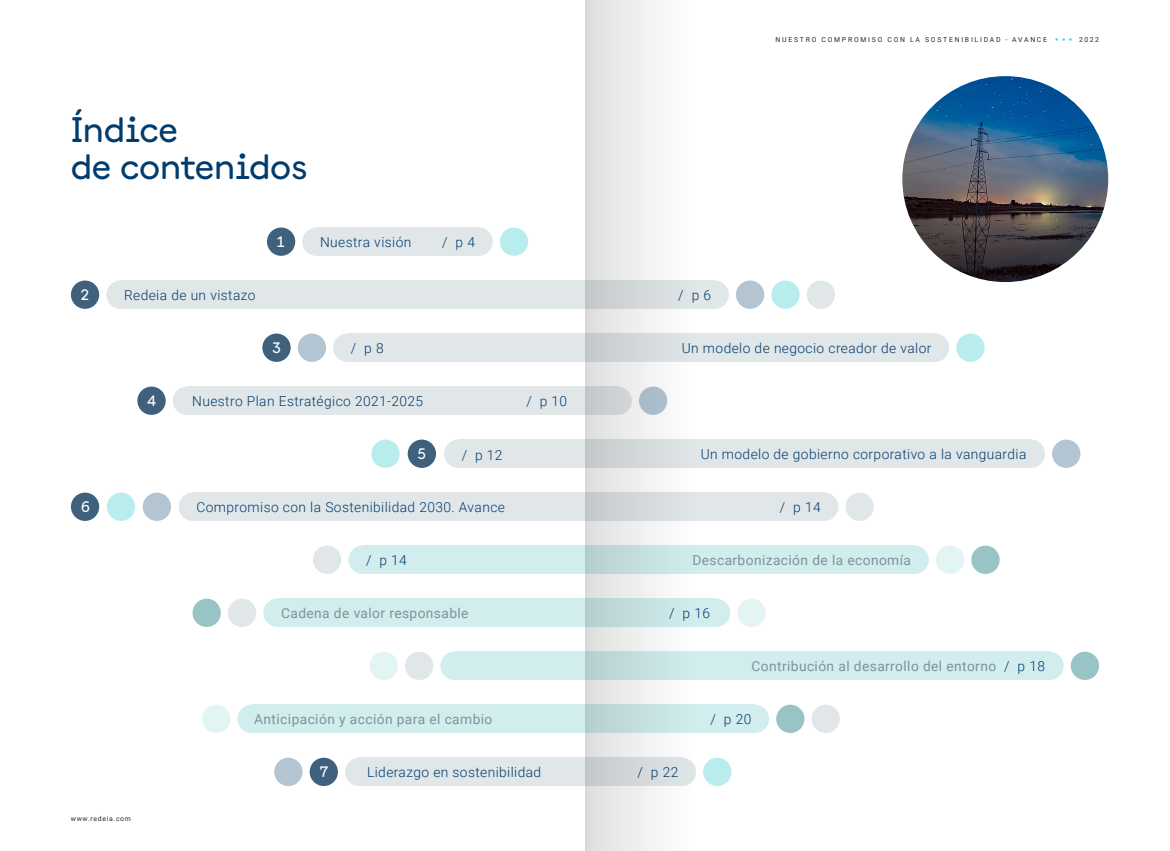
<style>
.page{position:relative;width:1170px;height:851px;background:#fff}
.page>*{position:absolute;margin:0;border:0;box-sizing:border-box;transform-origin:0 0}
.t1{font:500 35px/37.5px "Documan";letter-spacing:-.005em;color:#003c6e}
.t2{font:500 15px "Documan";color:#fff}
.t3{font:300 13.75px "Roboto";letter-spacing:.03em;color:#003c6e}
.t4{font:13.75px "Roboto";letter-spacing:.03em;color:#81919b}
.t5{font:6.88px "Roboto";letter-spacing:.255em;color:#282827}
.t6{font:6.88px "Roboto";letter-spacing:.1em;color:#282827}
.s1{font-family:"Documan";font-weight:300;font-size:10px;color:#50d2d2}
.s2{font-weight:300;color:#003c6e}
</style>
<div class="page">
<div style="left:1016px;top:439px;width:28px;height:29px;background:#e1e6e9;border-radius:50%"></div>
<div style="left:371px;top:439px;width:28px;height:29px;background:#b9eded;border-radius:50%"></div>
<div style="left:407px;top:439px;width:29px;height:29px;background:#3f617d;border-radius:50%"></div>
<div style="left:1051px;top:439px;width:29px;height:29px;background:#b3c5d3;border-radius:50%"></div>
<div style="left:444px;top:439px;width:28px;height:29px;background:#e1e6e9;border-radius:50%"></div>
<div style="left:458px;top:439px;width:572px;height:29px;background:#e1e6e9"></div>
<div style="left:956px;top:333px;width:28px;height:29px;background:#b9eded;border-radius:50%"></div>
<div style="left:920px;top:333px;width:29px;height:29px;background:#e1e6e9;border-radius:50%"></div>
<div style="left:333px;top:333px;width:28px;height:29px;background:#e1e6e9;border-radius:50%"></div>
<div style="left:298px;top:333px;width:28px;height:29px;background:#b3c5d3;border-radius:50%"></div>
<div style="left:262px;top:333px;width:28px;height:29px;background:#3f617d;border-radius:50%"></div>
<div style="left:347px;top:333px;width:588px;height:29px;background:#e1e6e9"></div>
<div style="left:900px;top:545px;width:28px;height:29px;background:#d1eded;border-radius:50%"></div>
<div style="left:348px;top:545px;width:28px;height:29px;background:#d1eded;border-radius:50%"></div>
<div style="left:935px;top:545px;width:29px;height:29px;background:#e3f4f4;border-radius:50%"></div>
<div style="left:971px;top:545px;width:28px;height:29px;background:#99c4c6;border-radius:50%"></div>
<div style="left:313px;top:545px;width:28px;height:29px;background:#e1e6e9;border-radius:50%"></div>
<div style="left:362px;top:545px;width:552px;height:29px;background:#d1eded"></div>
<div style="left:740px;top:704px;width:29px;height:28px;background:#d1eded;border-radius:50%"></div>
<div style="left:776px;top:704px;width:28px;height:28px;background:#99c4c6;border-radius:50%"></div>
<div style="left:811px;top:704px;width:28px;height:28px;background:#e1e6e9;border-radius:50%"></div>
<div style="left:237px;top:704px;width:29px;height:28px;background:#d1eded;border-radius:50%"></div>
<div style="left:202px;top:704px;width:28px;height:28px;background:#e3f4f4;border-radius:50%"></div>
<div style="left:251px;top:704px;width:503px;height:28px;background:#d1eded"></div>
<div style="left:700px;top:280px;width:28px;height:29px;background:#e1e6e9;border-radius:50%"></div>
<div style="left:736px;top:280px;width:28px;height:29px;background:#b3c5d3;border-radius:50%"></div>
<div style="left:771px;top:280px;width:28px;height:29px;background:#b9eded;border-radius:50%"></div>
<div style="left:806px;top:280px;width:29px;height:29px;background:#e1e6e9;border-radius:50%"></div>
<div style="left:106px;top:280px;width:29px;height:29px;background:#e1e6e9;border-radius:50%"></div>
<div style="left:71px;top:280px;width:28px;height:29px;background:#3f617d;border-radius:50%"></div>
<div style="left:120px;top:280px;width:594px;height:29px;background:#e1e6e9"></div>
<div style="left:810px;top:492px;width:28px;height:29px;background:#e1e6e9;border-radius:50%"></div>
<div style="left:845px;top:492px;width:28px;height:29px;background:#e1e6e9;border-radius:50%"></div>
<div style="left:179px;top:492px;width:28px;height:29px;background:#e1e6e9;border-radius:50%"></div>
<div style="left:143px;top:492px;width:28px;height:29px;background:#b3c5d3;border-radius:50%"></div>
<div style="left:107px;top:492px;width:28px;height:29px;background:#b9eded;border-radius:50%"></div>
<div style="left:71px;top:492px;width:28px;height:29px;background:#3f617d;border-radius:50%"></div>
<div style="left:193px;top:492px;width:631px;height:29px;background:#e1e6e9"></div>
<div style="left:1035px;top:651px;width:28px;height:29px;background:#d1eded;border-radius:50%"></div>
<div style="left:1070px;top:651px;width:28px;height:29px;background:#99c4c6;border-radius:50%"></div>
<div style="left:440px;top:651px;width:28px;height:29px;background:#d1eded;border-radius:50%"></div>
<div style="left:405px;top:651px;width:28px;height:29px;background:#e1e6e9;border-radius:50%"></div>
<div style="left:369px;top:651px;width:29px;height:29px;background:#e3f4f4;border-radius:50%"></div>
<div style="left:454px;top:651px;width:595px;height:29px;background:#d1eded"></div>
<div style="left:173px;top:386px;width:28px;height:29px;background:#e1e6e9;border-radius:50%"></div>
<div style="left:137px;top:386px;width:29px;height:29px;background:#3f617d;border-radius:50%"></div>
<div style="left:187px;top:386px;width:430px;height:29px;background:#e1e6e9"></div>
<div style="left:702px;top:598px;width:28px;height:29px;background:#d1eded;border-radius:50%"></div>
<div style="left:737px;top:598px;width:28px;height:29px;background:#e3f4f4;border-radius:50%"></div>
<div style="left:228px;top:598px;width:28px;height:29px;background:#e1e6e9;border-radius:50%"></div>
<div style="left:192px;top:598px;width:29px;height:29px;background:#99c4c6;border-radius:50%"></div>
<div style="left:263px;top:598px;width:28px;height:29px;background:#d1eded;border-radius:50%"></div>
<div style="left:277px;top:598px;width:439px;height:29px;background:#d1eded"></div>
<div style="left:703px;top:757px;width:28px;height:28px;background:#b9eded;border-radius:50%"></div>
<div style="left:309px;top:757px;width:29px;height:28px;background:#3f617d;border-radius:50%"></div>
<div style="left:274px;top:757px;width:28px;height:28px;background:#b3c5d3;border-radius:50%"></div>
<div style="left:667px;top:757px;width:29px;height:28px;background:#e1e6e9;border-radius:50%"></div>
<div style="left:345px;top:757px;width:28px;height:28px;background:#e1e6e9;border-radius:50%"></div>
<div style="left:359px;top:757px;width:323px;height:28px;background:#e1e6e9"></div>
<div style="left:464px;top:227px;width:28px;height:29px;background:#e1e6e9;border-radius:50%"></div>
<div style="left:500px;top:227px;width:28px;height:29px;background:#b9eded;border-radius:50%"></div>
<div style="left:267px;top:227px;width:28px;height:29px;background:#3f617d;border-radius:50%"></div>
<div style="left:302px;top:227px;width:28px;height:29px;background:#e1e6e9;border-radius:50%"></div>
<div style="left:316px;top:227px;width:162px;height:29px;background:#e1e6e9"></div>
<svg style="left:585px;top:0;width:109px;height:850px"></svg>
<img style="left:902px;top:76px;width:206px;height:206px;border-radius:103px">
<p class="t5" style="left:775px;top:34px;width:325px">NUESTRO COMPROMISO CON LA SOSTENIBILIDAD - AVANCE <span class="s1">• • •</span> 2022</p>
<h2 class="t1" style="left:71px;top:105px;width:238px">Índice<br>de contenidos</h2>
<p class="t2" style="left:277px;top:228px;width:9px">1</p>
<p class="t3" style="left:320px;top:232px;width:93px">Nuestra visión</p>
<p class="t3" style="left:442px;top:232px;width:34px">/ p 4</p>
<p class="t2" style="left:81px;top:281px;width:10px">2</p>
<p class="t3" style="left:124px;top:285px;width:133px">Redeia de un vistazo</p>
<p class="t3" style="left:678px;top:285px;width:34px">/ p 6</p>
<p class="t2" style="left:272px;top:334px;width:10px">3</p>
<p class="t3" style="left:351px;top:338px;width:34px">/ p 8</p>
<p class="t3" style="left:681px;top:338px;width:251px">Un modelo de negocio creador de valor</p>
<p class="t2" style="left:147px;top:387px;width:11px">4</p>
<p class="t3" style="left:192px;top:391px;width:232px">Nuestro Plan Estratégico 2021-2025</p>
<p class="t3" style="left:526px;top:391px;width:42px">/ p 10</p>
<p class="t2" style="left:417px;top:440px;width:10px">5</p>
<p class="t3" style="left:462px;top:445px;width:42px">/ p 12</p>
<p class="t3" style="left:700px;top:444px;width:327px">Un modelo de gobierno corporativo a la vanguardia</p>
<p class="t2" style="left:81px;top:493px;width:10px">6</p>
<p class="t3" style="left:196px;top:497px;width:310px">Compromiso con la Sostenibilidad 2030. Avance</p>
<p class="t3" style="left:779px;top:497px;width:42px">/ p 14</p>
<p class="t3" style="left:366px;top:550px;width:42px">/ p 14</p>
<p class="t4" style="left:692px;top:550px;width:220px">Descarbonización de la economía</p>
<p class="t4" style="left:281px;top:603px;width:189px">Cadena de valor responsable</p>
<p class="t3" style="left:669px;top:603px;width:42px">/ p 16</p>
<p class="t4" style="left:751px;top:656px;width:295px">Contribución al desarrollo del entorno <span class="s2">/ p 18</span></p>
<p class="t6" style="left:71px;top:813px;width:62px">www.redeia.com</p>
<p class="t4" style="left:254px;top:709px;width:239px">Anticipación y acción para el cambio</p>
<p class="t3" style="left:367px;top:762px;width:176px">Liderazgo en sostenibilidad</p>
<p class="t2" style="left:320px;top:758px;width:10px">7</p>
<p class="t3" style="left:637px;top:762px;width:42px">/ p 22</p>
<p class="t3" style="left:710px;top:709px;width:42px">/ p 20</p>
</div>
